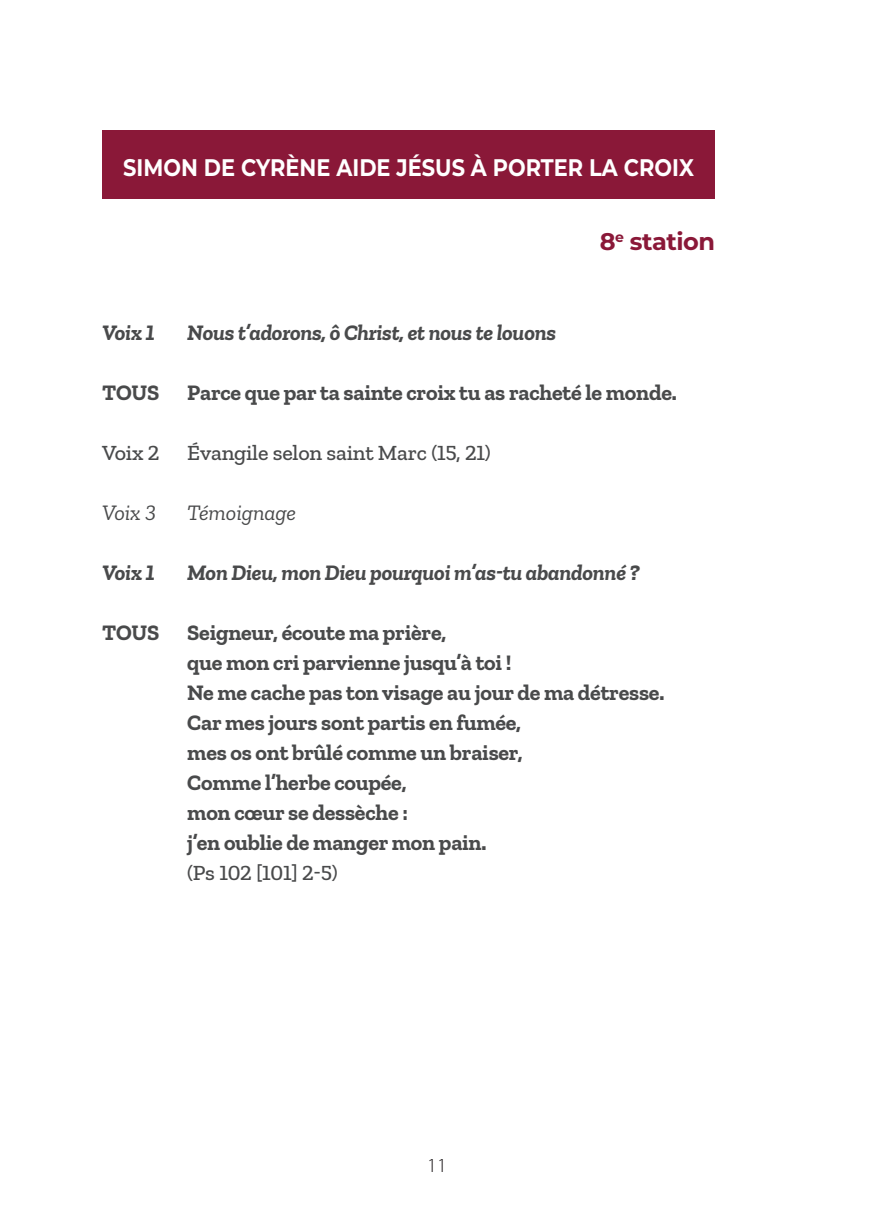
<style>
.page{position:relative;width:874px;height:1225px;background:#fff}
.page>*{position:absolute;margin:0;border:0;box-sizing:border-box;transform-origin:0 0}
.t1{font:700 24px "Montserrat";color:#fff;scale:.87 1}
.t2{font:700 24px "Montserrat";letter-spacing:-.02em;color:#8a1838}
.t3{font:700 22px/30px "Zilla Slab";letter-spacing:-.01em;color:#494a4b}
.t4{font:italic 700 22px "Zilla Slab";letter-spacing:-.01em;color:#494a4b}
.t5{font:500 22px "Zilla Slab";letter-spacing:-.01em;color:#494a4b}
.t6{font:italic 22px "Zilla Slab";letter-spacing:-.005em;color:#494a4b}
.t7{font:300 20px "Myriad Pro";color:#231f20}
</style>
<div class="page">
<div style="left:102px;top:130px;width:612px;height:68px;background:#8a1838"></div>
<p class="t1" style="left:123px;top:150px;width:657px">SIMON DE CYRÈNE AIDE JÉSUS À PORTER LA CROIX</p>
<p class="t4" style="left:102px;top:320px;width:54px">Voix 1</p>
<p class="t4" style="left:187px;top:320px;width:370px">Nous t’adorons, ô Christ, et nous te louons</p>
<p class="t2" style="left:599px;top:224px;width:117px">8<sup>e</sup> station</p>
<p class="t3" style="left:102px;top:378px;width:59px">TOUS</p>
<p class="t3" style="left:187px;top:378px;width:491px">Parce que par ta sainte croix tu as racheté le monde.</p>
<p class="t5" style="left:102px;top:440px;width:59px">Voix 2</p>
<p class="t5" style="left:187px;top:440px;width:305px">Évangile selon saint Marc (15, 21)</p>
<p class="t6" style="left:102px;top:501px;width:55px">Voix 3</p>
<p class="t6" style="left:187px;top:501px;width:110px">Témoignage</p>
<p class="t4" style="left:102px;top:560px;width:54px">Voix 1</p>
<p class="t4" style="left:187px;top:560px;width:454px">Mon Dieu, mon Dieu pourquoi m’as-tu abandonné ?</p>
<p class="t3" style="left:102px;top:618px;width:59px">TOUS</p>
<p class="t3" style="left:187px;top:618px;width:478px">Seigneur, écoute ma prière,<br>que mon cri parvienne jusqu’à toi !<br>Ne me cache pas ton visage au jour de ma détresse.<br>Car mes jours sont partis en fumée,<br>mes os ont brûlé comme un braiser,<br>Comme l’herbe coupée,<br>mon cœur se dessèche :<br>j’en oublie de manger mon pain.</p>
<p class="t5" style="left:187px;top:860px;width:152px">(Ps 102 [101] 2-5)</p>
<p class="t7" style="left:427px;top:1153px;width:21px">11</p>
</div>
